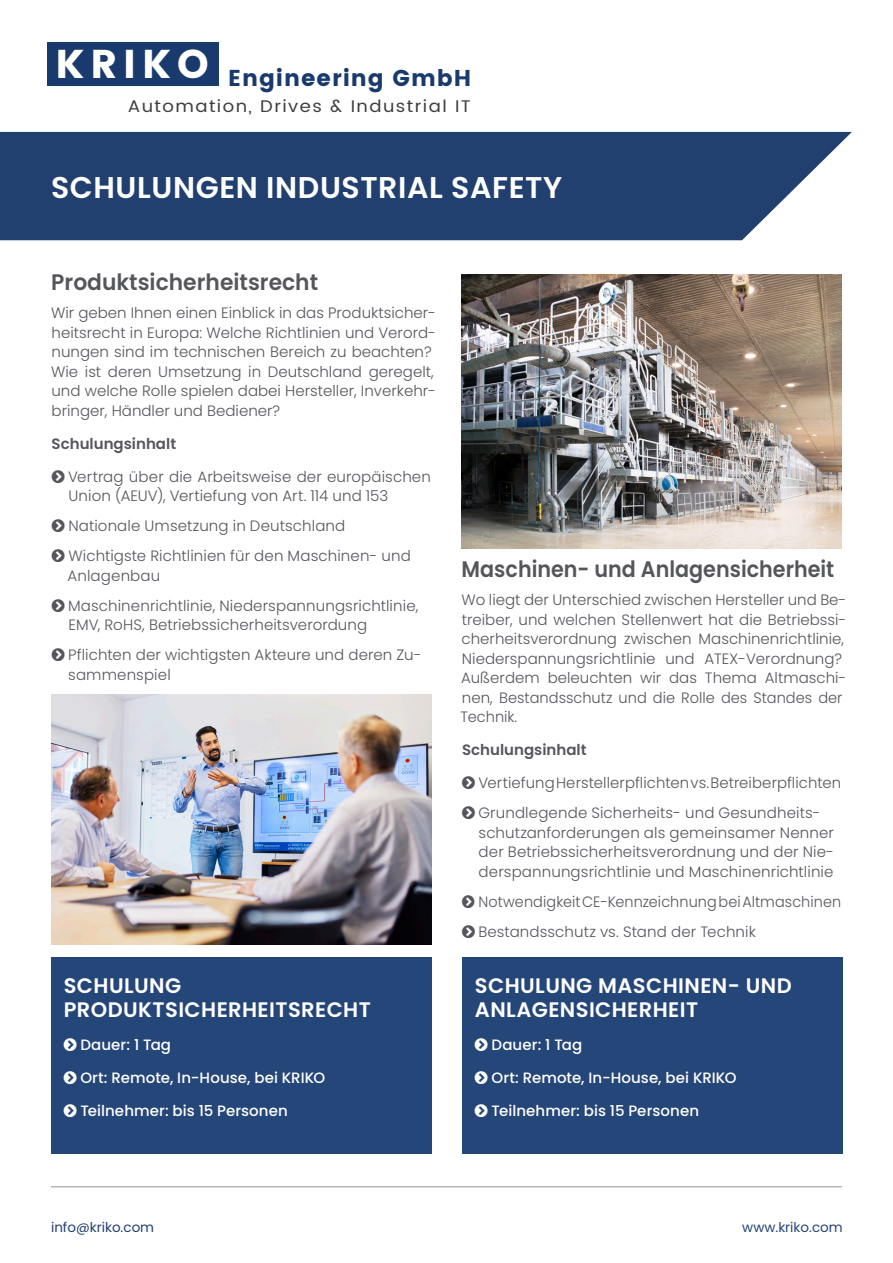
<style>
.page{position:relative;width:893px;height:1263px;background:#fff}
.page>*{position:absolute;margin:0;border:0;box-sizing:border-box;transform-origin:0 0}
.t1{font:40.2px "Poppins";letter-spacing:.15em;color:#fff}
.t2{font:600 36px "Poppins";letter-spacing:.02em;color:#fff}
.t3{font:22.95px "Poppins";letter-spacing:.04em;color:#193a6d}
.t4{font:600 22.5px "Poppins";color:#55565b;scale:.92 1}
.t5{font:600 22.5px "Poppins";color:#55565b}
.t6{font:600 21px/24px "Poppins";letter-spacing:.02em;color:#fff}
.t7{font:16.8px "Poppins";letter-spacing:.08em;color:#3e3e3f;scale:1.08 1}
.t8{font:300 15px/19.5px "Poppins";color:#55565b}
.t9{font:500 15px "Poppins";letter-spacing:.005em;color:#fff}
.t10{font:300 15px/30px "Poppins";color:#55565b;scale:.96 1}
.t11{font:600 15px "Poppins";color:#55565b}
.t12{font:13.5px "Poppins";color:#21406f}
.t13{font:13.5px "Poppins";color:#254678}
</style>
<div class="page">
<div style="left:47px;top:42px;width:172px;height:44px;background:#193a6d"></div>
<svg style="left:0;top:132px;width:852px;height:108px;background:#314e79"></svg>
<div style="left:51px;top:957px;width:381px;height:196px;background:#254678"></div>
<img style="left:51px;top:694px;width:381px;height:250px">
<img style="left:461px;top:274px;width:381px;height:275px">
<div style="left:462px;top:957px;width:381px;height:196px;background:#254678"></div>
<hr style="left:51px;top:1186px;width:791px;height:1px;background:#939598">
<h1 class="t1" style="left:55px;top:46px;width:155px">KRIKO</h1>
<h3 class="t3" style="left:228px;top:68px;width:245px">Engineering GmbH</h3>
<p class="t7" style="left:128px;top:95px;width:319px">Automation, Drives &amp; Industrial IT</p>
<h2 class="t2" style="left:51px;top:173px;width:615px">SCHULUNGEN INDUSTRIAL SAFETY</h2>
<h3 class="t5" style="left:51px;top:269px;width:268px">Produktsicherheitsrecht</h3>
<p class="t8" style="left:51px;top:303px;width:386px">Wir geben Ihnen einen Einblick in das Produktsicher&shy;heitsrecht in Europa: Welche Richtlinien und Verord&shy;nungen sind im technischen Bereich zu beachten?<br>Wie ist deren Umsetzung in Deutschland geregelt, und welche Rolle spielen dabei Hersteller, Inverkehr&shy;bringer, Händler und Bediener?</p>
<p class="t11" style="left:52px;top:435px;width:126px">Schulungsinhalt</p>
<p class="t8" style="left:68px;top:467px;width:364px">Vertrag über die Arbeitsweise der europäischen<br>Union (AEUV), Vertiefung von Art. 114 und 153</p>
<p class="t8" style="left:68px;top:511px;width:344px;line-height:30px">Nationale Umsetzung in Deutschland<br>Wichtigste Richtlinien für den Maschinen- und</p>
<p class="t8" style="left:68px;top:560px;width:352px;line-height:30px">Anlagenbau<br>Maschinenrichtlinie, Niederspannungsrichtlinie,</p>
<p class="t8" style="left:68px;top:610px;width:355px;line-height:30px">EMV, RoHS, Betriebssicherheitsverordung<br>Pflichten der wichtigsten Akteure und deren Zu-</p>
<p class="t8" style="left:68px;top:665px;width:104px">sammenspiel</p>
<h3 class="t6" style="left:64px;top:974px;width:309px">SCHULUNG<br>PRODUKTSICHERHEITSRECHT</h3>
<p class="t9" style="left:80px;top:1036px;width:92px">Dauer: 1 Tag</p>
<p class="t9" style="left:80px;top:1069px;width:246px">Ort: Remote, In-House, bei KRIKO</p>
<p class="t9" style="left:80px;top:1102px;width:209px">Teilnehmer: bis 15 Personen</p>
<h3 class="t4" style="left:462px;top:556px;width:407px">Maschinen- und Anlagensicherheit</h3>
<p class="t8" style="left:460px;top:590px;width:388px">Wo liegt der Unterschied zwischen Hersteller und Be&shy;treiber, und welchen Stellenwert hat die Betriebssi&shy;cherheitsverordnung zwischen Maschinenrichtlinie, Niederspannungsrichtlinie und ATEX-Verordnung?<br>Außerdem beleuchten wir das Thema Altmaschi&shy;nen, Bestandsschutz und die Rolle des Standes der Technik.</p>
<p class="t11" style="left:462px;top:741px;width:126px">Schulungsinhalt</p>
<p class="t8" style="left:478px;top:768px;width:364px;line-height:30px">Vertiefung Herstellerpflichten vs. Betreiberpflichten<br>Grundlegende Sicherheits- und Gesundheits-</p>
<p class="t8" style="left:479px;top:823px;width:357px;text-align:justify">schutzanforderungen als gemeinsamer Nenner der Betriebssicherheitsverordnung und der Nie&shy;derspannungsrichtlinie und Maschinenrichtlinie</p>
<p class="t10" style="left:478px;top:886px;width:380px">Notwendigkeit CE-Kennzeichnung bei Altmaschinen<br>Bestandsschutz vs. Stand der Technik</p>
<h3 class="t6" style="left:475px;top:974px;width:318px">SCHULUNG MASCHINEN- UND<br>ANLAGENSICHERHEIT</h3>
<p class="t9" style="left:492px;top:1036px;width:92px">Dauer: 1 Tag</p>
<p class="t9" style="left:492px;top:1069px;width:246px">Ort: Remote, In-House, bei KRIKO</p>
<p class="t9" style="left:492px;top:1102px;width:209px">Teilnehmer: bis 15 Personen</p>
<p class="t12" style="left:51px;top:1219px;width:105px">info@kriko.com</p>
<p class="t13" style="left:742px;top:1219px;width:102px">www.kriko.com</p>
</div>
